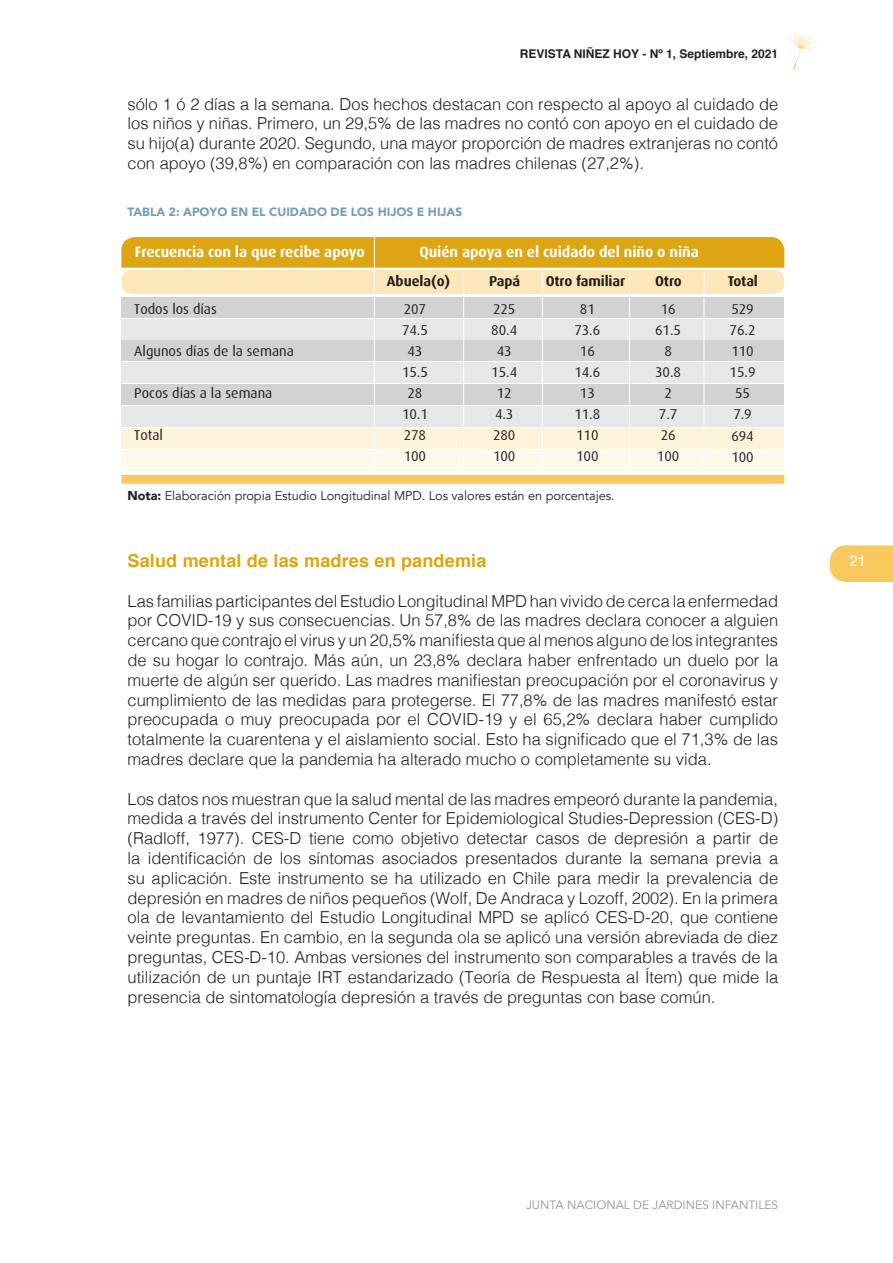
<style>
.page{position:relative;width:893px;height:1263px;background:#fff}
.page>*{position:absolute;margin:0;border:0;box-sizing:border-box;transform-origin:0 0}
.t1{font:700 18px "Helvetica";letter-spacing:.01em;color:#dda512}
.t2{font:300 16.5px/19.8px "Helvetica";color:#231f20;text-align:justify}
.t3{font:700 15px "Dax";letter-spacing:-.005em;color:#fff}
.t4{font:15px "Helvetica";color:#fff}
.t5{font:14.25px/21px "Dax";letter-spacing:-.005em;color:#231f20;text-align:center}
.t6{font:700 14.25px "Dax";letter-spacing:-.005em;color:#231f20}
.t7{font:12.75px "Avenir";letter-spacing:-.005em;color:#231f20}
.t8{font:900 12px "Avenir";color:#729dba}
.t9{font:700 12px "Helvetica";color:#231f20}
.t10{font:12px "Avenir";color:#939598}
.s1{font-weight:900}
</style>
<div class="page">
<svg style="left:830px;top:545px;width:63px;height:37px;background:#f9cb65"></svg>
<svg style="left:789px;top:34px;width:28px;height:37px"></svg>
<div style="left:121px;top:450px;width:663px;height:20px;background:#fdf9ec"></div>
<div style="left:121px;top:428px;width:663px;height:20px;background:#fdf2da"></div>
<div style="left:121px;top:270px;width:663px;height:24px;background:#fce7bb;border-radius:10px"></div>
<div style="left:121px;top:406px;width:663px;height:21px;background:#e6e7e9"></div>
<div style="left:121px;top:384px;width:663px;height:21px;background:#d1d2d4"></div>
<div style="left:121px;top:363px;width:663px;height:20px;background:#e6e7e9"></div>
<div style="left:121px;top:341px;width:663px;height:20px;background:#d1d2d4"></div>
<div style="left:121px;top:297px;width:663px;height:21px;background:#d1d2d4"></div>
<svg style="left:121px;top:475px;width:663px;height:9px;background:#f9ca62"></svg>
<svg style="left:121px;top:237px;width:663px;height:31px;background:#dda616"></svg>
<div style="left:121px;top:319px;width:663px;height:20px;background:#e6e7e9"></div>
<hr style="left:374px;top:230px;width:1px;height:240px;background:#fff">
<hr style="left:463px;top:272px;width:1px;height:198px;background:#fff">
<hr style="left:542px;top:272px;width:1px;height:198px;background:#fff">
<hr style="left:629px;top:272px;width:1px;height:198px;background:#fff">
<hr style="left:704px;top:272px;width:1px;height:198px;background:#fff">
<p class="t9" style="left:520px;top:44px;width:260px">REVISTA NIÑEZ HOY - Nº 1, Septiembre, 2021</p>
<p class="t2" style="left:128px;top:93px;width:652px">sólo 1 ó 2 días a la semana. Dos hechos destacan con respecto al apoyo al cuidado de los niños y niñas. Primero, un 29,5% de las madres no contó con apoyo en el cuidado de su hijo(a) durante 2020. Segundo, una mayor proporción de madres extranjeras no contó con apoyo (39,8%) en comparación con las madres chilenas (27,2%).</p>
<p class="t8" style="left:128px;top:202px;width:336px">TABLA 2: APOYO EN EL CUIDADO DE LOS HIJOS E HIJAS</p>
<p class="t3" style="left:420px;top:243px;width:281px">Quién apoya en el cuidado del niño o niña</p>
<p class="t6" style="left:387px;top:273px;width:65px">Abuela(o)</p>
<p class="t6" style="left:489px;top:273px;width:33px">Papá</p>
<p class="t6" style="left:546px;top:273px;width:81px">Otro familiar</p>
<p class="t6" style="left:655px;top:273px;width:28px">Otro</p>
<p class="t6" style="left:728px;top:273px;width:32px">Total</p>
<p class="t5" style="left:574px;top:299px;width:27px">81<br>73.6<br>16<br>14.6<br>13<br>11.8<br>110<br>100</p>
<p class="t3" style="left:135px;top:243px;width:231px">Frecuencia con la que recibe apoyo</p>
<p class="t5" style="left:134px;top:299px;width:84px">Todos los días</p>
<p class="t5" style="left:134px;top:341px;width:161px">Algunos días de la semana</p>
<p class="t5" style="left:134px;top:383px;width:140px">Pocos días a la semana</p>
<p class="t5" style="left:134px;top:425px;width:30px">Total</p>
<p class="t5" style="left:402px;top:299px;width:27px">207<br>74.5<br>43<br>15.5<br>28<br>10.1<br>278<br>100</p>
<p class="t5" style="left:491px;top:299px;width:27px">225<br>80.4<br>43<br>15.4<br>12<br>4.3<br>280<br>100</p>
<p class="t5" style="left:655px;top:299px;width:27px">16<br>61.5<br>8<br>30.8<br>2<br>7.7<br>26<br>100</p>
<p class="t5" style="left:730px;top:299px;width:27px">529<br>76.2<br>110<br>15.9<br>55<br>7.9<br>694<br>100</p>
<p class="t7" style="left:128px;top:488px;width:489px"><span class="s1">Nota:</span> Elaboración propia Estudio Longitudinal MPD. Los valores están en porcentajes.</p>
<p class="t1" style="left:128px;top:546px;width:360px">Salud mental de las madres en pandemia</p>
<p class="t2" style="left:128px;top:590px;width:652px">Las familias participantes del Estudio Longitudinal MPD han vivido de cerca la enfermedad por COVID-19 y sus consecuencias. Un 57,8% de las madres declara conocer a alguien cercano que contrajo el virus y un 20,5% manifiesta que al menos alguno de los integrantes de su hogar lo contrajo. Más aún, un 23,8% declara haber enfrentado un duelo por la muerte de algún ser querido. Las madres manifiestan preocupación por el coronavirus y cumplimiento de las medidas para protegerse. El 77,8% de las madres manifestó estar preocupada o muy preocupada por el COVID-19 y el 65,2% declara haber cumplido totalmente la cuarentena y el aislamiento social. Esto ha significado que el 71,3% de las madres declare que la pandemia ha alterado mucho o completamente su vida.</p>
<p class="t2" style="left:128px;top:788px;width:652px">Los datos nos muestran que la salud mental de las madres empeoró durante la pandemia, medida a través del instrumento Center for Epidemiological Studies-Depression (CES-D) (Radloff, 1977). CES-D tiene como objetivo detectar casos de depresión a partir de la identificación de los síntomas asociados presentados durante la semana previa a su aplicación. Este instrumento se ha utilizado en Chile para medir la prevalencia de depresión en madres de niños pequeños (Wolf, De Andraca y Lozoff, 2002). En la primera ola de levantamiento del Estudio Longitudinal MPD se aplicó CES-D-20, que contiene veinte preguntas. En cambio, en la segunda ola se aplicó una versión abreviada de diez preguntas, CES-D-10. Ambas versiones del instrumento son comparables a través de la utilización de un puntaje IRT estandarizado (Teoría de Respuesta al Ítem) que mide la presencia de sintomatología depresión a través de preguntas con base común.</p>
<p class="t4" style="left:849px;top:550px;width:18px">21</p>
<p class="t10" style="left:526px;top:1197px;width:254px">JUNTA NACIONAL DE JARDINES INFANTILES</p>
</div>
